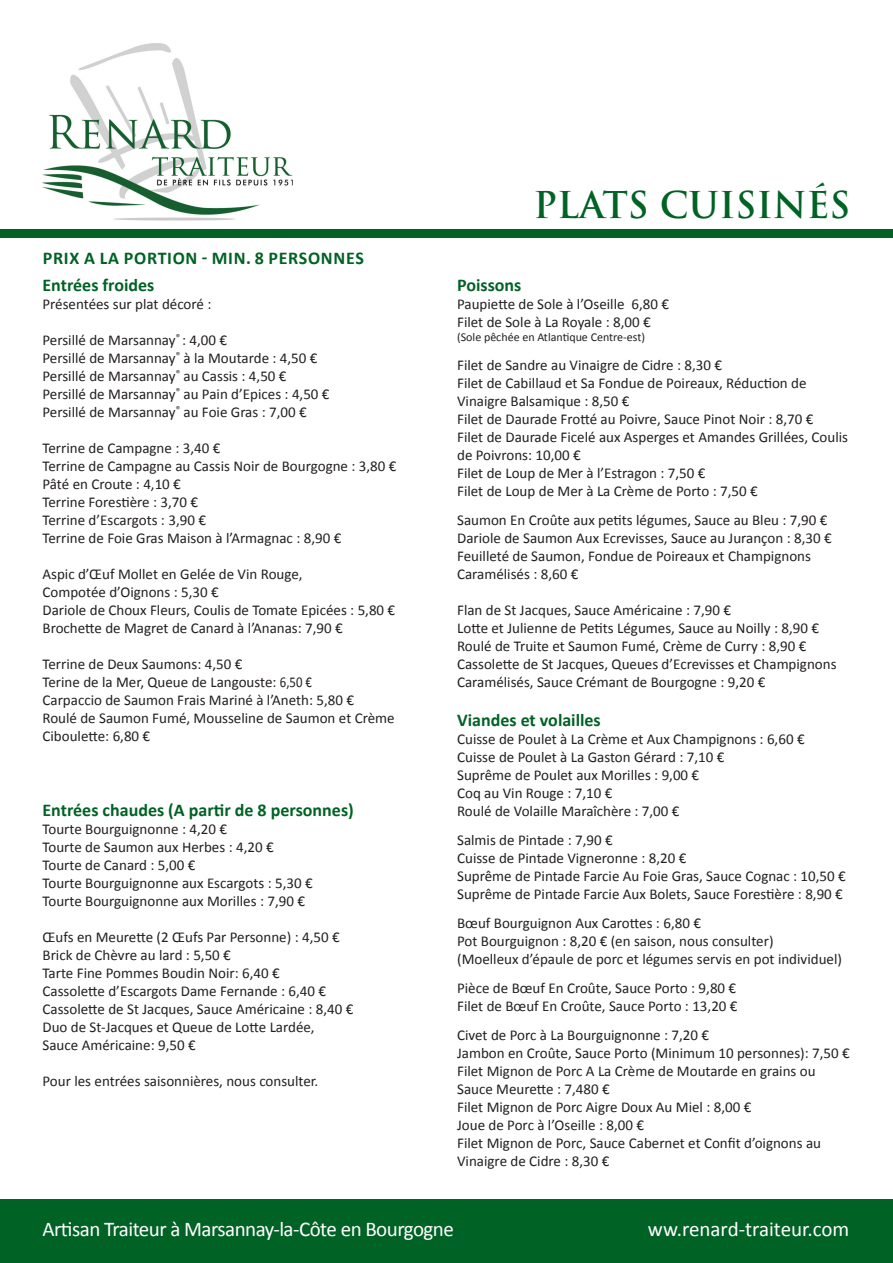
<style>
.page{position:relative;width:893px;height:1263px;background:#fff}
.page>*{position:absolute;margin:0;border:0;box-sizing:border-box;transform-origin:0 0}
.t1{font:700 36px "Trajan Pro";color:#006224}
.t2{font:21px "Calibri";letter-spacing:-.025em;color:#fff}
.t3{font:21px "Calibri";color:#fff}
.t4{font:700 18px "Calibri";color:#006224}
.t5{font:700 18px "Calibri";letter-spacing:.04em;color:#006224}
.t6{font:15px/18px "Calibri";color:#231f20}
.t7{font:12px "Calibri";color:#231f20}
</style>
<div class="page">
<div style="left:0;top:1199px;width:893px;height:64px;background:#006224"></div>
<img style="left:43px;top:44px;width:250px;height:177px">
<div style="left:0;top:230px;width:893px;height:8px;background:#006224"></div>
<p class="t5" style="left:43px;top:247px;width:278px">prix a la portion - Min. 8 PERSONN</p>
<p class="t4" style="left:346px;top:247px;width:19px">ES</p>
<p class="t4" style="left:43px;top:273px;width:113px">Entrées froides</p>
<p class="t6" style="left:43px;top:295px;width:170px">Présentées sur plat décoré :</p>
<p class="t6" style="left:43px;top:331px;width:289px">Persillé de Marsannay<sup>®</sup> : 4,00 €<br>Persillé de Marsannay<sup>®</sup> à la Moutarde : 4,50 € Persillé de Marsannay<sup>®</sup> au Cassis : 4,50 € Persillé de Marsannay<sup>®</sup> au Pain d’Epices : 4,50 € Persillé de Marsannay<sup>®</sup> au Foie Gras : 7,00 €</p>
<p class="t6" style="left:43px;top:439px;width:355px">Terrine de Campagne : 3,40 €<br>Terrine de Campagne au Cassis Noir de Bourgogne : 3,80 € Pâté en Croute : 4,10 €<br>Terrine Forestière : 3,70 €<br>Terrine d’Escargots : 3,90 €<br>Terrine de Foie Gras Maison à l’Armagnac : 8,90 €</p>
<p class="t6" style="left:43px;top:565px;width:354px">Aspic d’Œuf Mollet en Gelée de Vin Rouge,<br>Compotée d’Oignons : 5,30 €<br>Dariole de Choux Fleurs, Coulis de Tomate Epicées : 5,80 € Brochette de Magret de Canard à l’Ananas: 7,90 €</p>
<p class="t6" style="left:43px;top:655px;width:354px">Terrine de Deux Saumons: 4,50 €<br>Terine de la Mer, Queue de Langouste: 6,50 €<br>Carpaccio de Saumon Frais Mariné à l’Aneth: 5,80 €<br>Roulé de Saumon Fumé, Mousseline de Saumon et Crème Ciboulette: 6,80 €</p>
<p class="t4" style="left:43px;top:799px;width:313px">Entrées chaudes (A partir de 8 personnes)</p>
<p class="t6" style="left:43px;top:820px;width:272px">Tourte Bourguignonne : 4,20 €<br>Tourte de Saumon aux Herbes : 4,20 € Tourte de Canard : 5,00 €<br>Tourte Bourguignonne aux Escargots : 5,30 € Tourte Bourguignonne aux Morilles : 7,90 €</p>
<p class="t6" style="left:43px;top:928px;width:312px">Œufs en Meurette (2 Œufs Par Personne) : 4,50 € Brick de Chèvre au lard : 5,50 €<br>Tarte Fine Pommes Boudin Noir: 6,40 €<br>Cassolette d’Escargots Dame Fernande : 6,40 € Cassolette de St Jacques, Sauce Américaine : 8,40 € Duo de St-Jacques et Queue de Lotte Lardée, Sauce Américaine: 9,50 €</p>
<p class="t6" style="left:43px;top:1072px;width:277px">Pour les entrées saisonnières, nous consulter.</p>
<h1 class="t1" style="left:533px;top:183px;width:319px">PLATS CUISINéS</h1>
<p class="t4" style="left:457px;top:273px;width:66px">Poissons</p>
<p class="t6" style="left:457px;top:295px;width:213px">Paupiette de Sole à l’Oseille 6,80 €<br>Filet de Sole à La Royale : 8,00 €</p>
<p class="t7" style="left:457px;top:329px;width:189px">(Sole pêchée en Atlantique Centre-est)</p>
<p class="t6" style="left:457px;top:356px;width:392px">Filet de Sandre au Vinaigre de Cidre : 8,30 €<br>Filet de Cabillaud et Sa Fondue de Poireaux, Réduction de Vinaigre Balsamique : 8,50 €<br>Filet de Daurade Frotté au Poivre, Sauce Pinot Noir : 8,70 €<br>Filet de Daurade Ficelé aux Asperges et Amandes Grillées, Coulis de Poivrons: 10,00 €<br>Filet de Loup de Mer à l’Estragon : 7,50 €<br>Filet de Loup de Mer à La Crème de Porto : 7,50 €</p>
<p class="t6" style="left:457px;top:511px;width:376px">Saumon En Croûte aux petits légumes, Sauce au Bleu : 7,90 € Dariole de Saumon Aux Ecrevisses, Sauce au Jurançon : 8,30 € Feuilleté de Saumon, Fondue de Poireaux et Champignons Caramélisés : 8,60 €</p>
<p class="t6" style="left:457px;top:601px;width:381px">Flan de St Jacques, Sauce Américaine : 7,90 €<br>Lotte et Julienne de Petits Légumes, Sauce au Noilly : 8,90 € Roulé de Truite et Saumon Fumé, Crème de Curry : 8,90 € Cassolette de St Jacques, Queues d’Ecrevisses et Champignons Caramélisés, Sauce Crémant de Bourgogne : 9,20 €</p>
<p class="t4" style="left:457px;top:709px;width:145px">Viandes et volailles</p>
<p class="t6" style="left:457px;top:730px;width:349px">Cuisse de Poulet à La Crème et Aux Champignons : 6,60 € Cuisse de Poulet à La Gaston Gérard : 7,10 €<br>Suprême de Poulet aux Morilles : 9,00 €<br>Coq au Vin Rouge : 7,10 €<br>Roulé de Volaille Maraîchère : 7,00 €</p>
<p class="t6" style="left:457px;top:831px;width:390px">Salmis de Pintade : 7,90 €<br>Cuisse de Pintade Vigneronne : 8,20 €<br>Suprême de Pintade Farcie Au Foie Gras, Sauce Cognac : 10,50 € Suprême de Pintade Farcie Aux Bolets, Sauce Forestière : 8,90 €</p>
<p class="t6" style="left:457px;top:914px;width:386px">Bœuf Bourguignon Aux Carottes : 6,80 €<br>Pot Bourguignon : 8,20 € (en saison, nous consulter)<br>(Moelleux d’épaule de porc et légumes servis en pot individuel)</p>
<p class="t6" style="left:457px;top:979px;width:282px">Pièce de Bœuf En Croûte, Sauce Porto : 9,80 €<br>Filet de Bœuf En Croûte, Sauce Porto : 13,20 €</p>
<p class="t6" style="left:457px;top:1025px;width:394px">Civet de Porc à La Bourguignonne : 7,20 €<br>Jambon en Croûte, Sauce Porto (Minimum 10 personnes): 7,50 € Filet Mignon de Porc A La Crème de Moutarde en grains ou Sauce Meurette : 7,480 €<br>Filet Mignon de Porc Aigre Doux Au Miel : 8,00 €<br>Joue de Porc à l’Oseille : 8,00 €<br>Filet Mignon de Porc, Sauce Cabernet et Confit d’oignons au Vinaigre de Cidre : 8,30 €</p>
<h2 class="t2" style="left:43px;top:1216px;width:413px">Artisan Traiteur à Marsannay-la-Côte en Bourgogne</h2>
<h2 class="t3" style="left:648px;top:1216px;width:203px">ww.renard-traiteur.com</h2>
</div>
